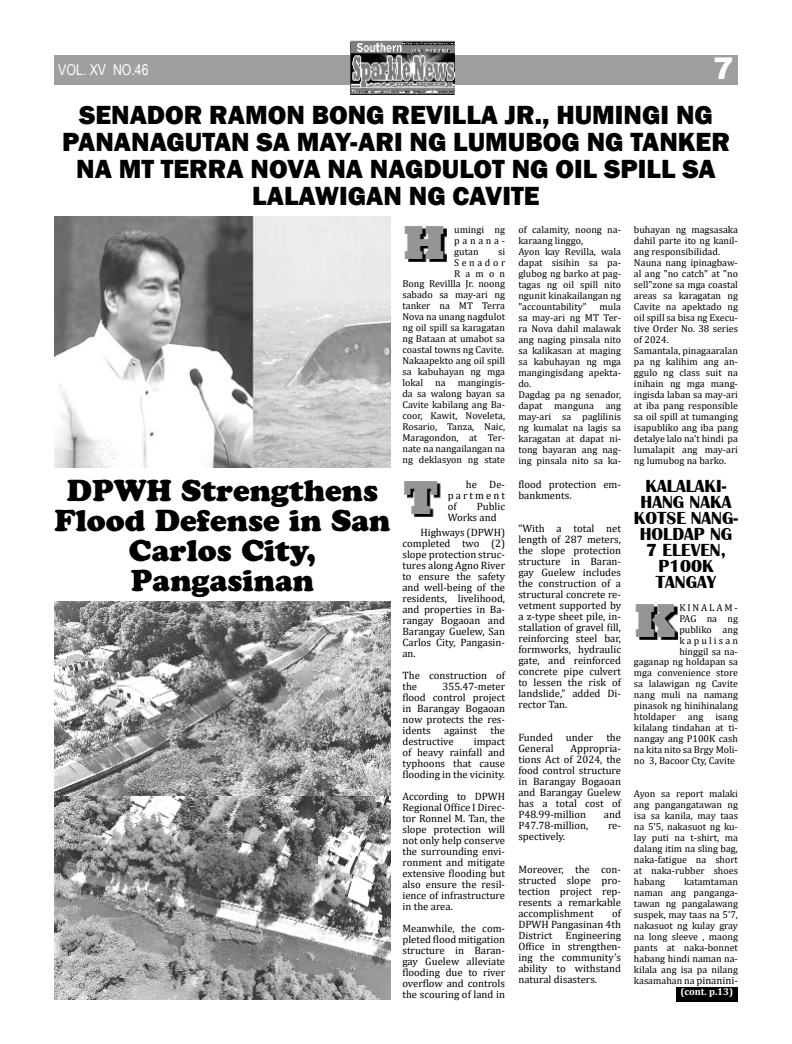
<style>
.page{position:relative;width:792px;height:1044px;background:#fff}
.page>*{position:absolute;margin:0;border:0;box-sizing:border-box;transform-origin:0 0}
.t1{font:800 49px "Rockwell";color:#939597}
.t2{font:30px/30px "Cooper Black Std";color:#000;text-align:center}
.t3{font:900 30px "Arial";color:#fff}
.t4{font:800 27px/27px "Franklin Gothic";color:#000;text-align:center}
.t5{font:700 18px/16px "Britannic";color:#000;text-align:center}
.t6{font:15px "Arial Narrow";color:#fff}
.t7{font:10.7px/11px "Cambria";color:#000;text-align:justify}
.t8{font:10px/11px "Cambria";color:#000;text-align:justify}
.t9{font:700 10px "Cambria";color:#fff}
.s1{font-size:10.7px}
</style>
<div class="page">
<div style="left:54px;top:55px;width:684px;height:29px;background:#9d9fa1"></div>
<svg style="left:351px;top:41px;width:104px;height:54px"></svg>
<img style="left:352px;top:41px;width:102px;height:52px">
<svg style="left:407px;top:484px;width:34px;height:33px"></svg>
<svg style="left:639px;top:607px;width:39px;height:33px"></svg>
<div style="left:676px;top:987px;width:62px;height:15px;background:#000"></div>
<img style="left:54px;top:216px;width:337px;height:252px">
<svg style="left:408px;top:229px;width:39px;height:33px"></svg>
<img style="left:54px;top:601px;width:337px;height:399px">
<h3 class="t6" style="left:59px;top:60px;width:94px">VOL. VII NO. 22</h3>
<h2 class="t3" style="left:714px;top:51px;width:22px">73</h2>
<h3 class="t6" style="left:90px;top:61px;width:18px">XV</h3>
<h3 class="t6" style="left:135px;top:61px;width:15px">46</h3>
<h3 class="t4" style="left:62px;top:103px;width:669px">SENADOR RAMON BONG REVILLA JR., HUMINGI NG PANANAGUTAN SA MAY-ARI NG LUMUBOG NG TANKER NA MT TERRA NOVA NA NAGDULOT NG OIL SPILL SA LALAWIGAN NG CAVITE</h3>
<h1 class="t1" style="left:403px;top:225px;width:44px">H</h1>
<p class="t8" style="left:454px;top:225px;width:52px">umingi ng panana&shy;gutan</p>
<p class="t8" style="left:518px;top:225px;width:104px;text-align:left">of calamity, noong na&shy;karaang linggo,<br>Ayon kay Revilla, wala dapat sisihin sa pa&shy;glubog ng barko at pag&shy;tagas ng oil spill nito ngunit kinakailangan ng "accountability"</p>
<p class="t8" style="left:634px;top:225px;width:106px;text-align:left">buhayan ng magsasaka dahil parte ito ng kanil&shy;ang responsibilidad.<br>Nauna nang ipinagbaw&shy;al ang "no catch" at "no sell"zone sa mga coastal areas sa karagatan ng<br>Cavite na apektado ng oil spill sa bisa ng Execu&shy;tive Order No. 38 series of 2024.<br>Samantala, pinagaaralan pa ng kalihim ang an&shy;ggulo ng class suit na inihain ng mga mang&shy;ingisda laban sa may-ari at iba pang responsible sa oil spill at tumanging isapubliko ang iba pang detalye lalo na't hindi pa lumalapit ang may-ari ng lumubog na barko.</p>
<p class="t8" style="left:402px;top:247px;width:104px;text-align:right">si<br>Senador<br>Ramon<br>Bong Revillla Jr. noong sabado sa may-ari ng tanker na MT Terra<br>Nova na unang nagdulot ng oil spill sa karagatan ng Bataan at umabot sa coastal towns ng Cavite.<br>Nakaapekto ang oil spill sa kabuhayan ng mga lokal na mangingis&shy;da sa walong bayan sa<br>Cavite kabilang ang Ba&shy;coor, Kawit, Noveleta,<br>Rosario, Tanza, Naic,<br>Maragondon, at Ter&shy;nate na nangailangan na ng deklasyon ng state</p>
<p class="t8" style="left:518px;top:302px;width:104px;text-align:left;text-indent:81px">mula sa may-ari ng MT Ter&shy;ra Nova dahil malawak ang naging pinsala nito sa kalikasan at maging sa kabuhayan ng mga mangingisdang apekta&shy;do.<br>Dagdag pa ng senador, dapat manguna ang may-ari sa paglilinis ng kumalat na lagis sa karagatan at dapat ni&shy;tong bayaran ang nag&shy;ing pinsala nito sa ka-</p>
<h2 class="t2" style="left:55px;top:478px;width:337px">DPWH Strengthens<br>Flood Defense in San<br>Carlos City,<br>Pangasinan</h2>
<p class="t7" style="left:448px;top:480px;width:59px;text-indent:18px">he De&shy;partment of</p>
<h1 class="t1" style="left:402px;top:480px;width:38px">T</h1>
<p class="t7" style="left:448px;top:502px;width:59px;text-indent:29px">Public<br>Works and</p>
<p class="t7" style="left:402px;top:527px;width:104px;text-indent:18px">Highways (DPWH) completed two (2) slope protection struc&shy;tures along Agno River to ensure the safety and well-being of the residents, livelihood, and properties in Ba&shy;rangay Bogaoan and Barangay Guelew, San Carlos City, Pangasin&shy;an.</p>
<p class="t7" style="left:402px;top:670px;width:104px">The construction of the</p>
<p class="t7" style="left:402px;top:681px;width:104px;text-indent:40px">355.47-meter flood control project in Barangay Bogaoan now protects the res&shy;idents</p>
<p class="t7" style="left:444px;top:725px;width:34px">against</p>
<p class="t7" style="left:490px;top:725px;width:16px">the</p>
<p class="t7" style="left:402px;top:736px;width:53px">destructive</p>
<p class="t7" style="left:402px;top:736px;width:104px;text-indent:71px">impact of heavy rainfall and typhoons that cause flooding in the vicinity.</p>
<p class="t7" style="left:402px;top:791px;width:104px">According to DPWH Regional Office I Direc&shy;tor Ronnel M. Tan, the slope protection will not only help conserve the surrounding envi&shy;ronment and mitigate extensive flooding but also ensure the resil&shy;ience of infrastructure in the area.</p>
<p class="t7" style="left:402px;top:923px;width:104px">Meanwhile, the com&shy;pleted flood mitigation structure in Baran&shy;gay Guelew alleviate flooding due to river overflow and controls the scouring of land in</p>
<p class="t7" style="left:518px;top:479px;width:104px">flood protection em&shy;bankments.</p>
<p class="t7" style="left:518px;top:524px;width:104px">“With a total net length of 287 meters, the slope protection structure in Baran&shy;gay Guelew includes the construction of a structural concrete re&shy;vetment supported by a z-type sheet pile, in&shy;stallation of gravel fill, reinforcing steel bar, formworks, hydraulic gate, and reinforced concrete pipe culvert to lessen the risk of landslide,” added Di&shy;rector Tan.</p>
<p class="t7" style="left:518px;top:733px;width:104px">Funded under the<br>General</p>
<p class="t7" style="left:518px;top:744px;width:104px;text-indent:52px">Appropria&shy;tions Act of 2024, the food control structure in Barangay Bogaoan and Barangay Guelew has a total cost of P48.99-million</p>
<p class="t7" style="left:604px;top:810px;width:19px">and</p>
<p class="t7" style="left:518px;top:821px;width:72px">P47.78-million,</p>
<p class="t7" style="left:608px;top:821px;width:15px">re-</p>
<p class="t7" style="left:518px;top:832px;width:48px">spectively.</p>
<p class="t7" style="left:518px;top:865px;width:104px">Moreover, the con&shy;structed slope pro&shy;tection project rep&shy;resents a remarkable accomplishment</p>
<p class="t7" style="left:518px;top:909px;width:104px;text-indent:94px">of DPWH Pangasinan 4th District Engineering Office in strengthen&shy;ing the community’s ability to withstand natural disasters.</p>
<h3 class="t5" style="left:634px;top:479px;width:105px">KALALAKI-<br>HANG NAKA<br>KOTSE NANG-<br>HOLDAP NG<br>7 ELEVEN,<br>P100K<br>TANGAY</h3>
<p class="t8" style="left:679px;top:603px;width:60px">KINALAM-PAG na ng publiko ang kapulisan hinggil sa na-</p>
<p class="t8" style="left:634px;top:658px;width:106px">gaganap ng holdapan sa mga convenience store sa lalawigan ng Cavite nang muli na namang pinasok ng hinihinalang htoldaper ang isang kilalang tindahan at ti&shy;nangay ang P100K cash na kita nito sa Brgy Moli&shy;no 3, Bacoor Cty, Cavite</p>
<p class="t8" style="left:634px;top:790px;width:106px">Ayon sa report malaki ang pangangatawan ng isa sa kanila, may taas na 5'5, nakasuot ng ku&shy;lay puti na t-shirt, ma dalang itim na sling bag, naka-fatigue na short at naka-rubber shoes habang</p>
<h1 class="t1" style="left:634px;top:603px;width:43px">K</h1>
<p class="t8" style="left:634px;top:878px;width:105px;text-indent:50px">katamtaman naman ang panganga&shy;tawan ng pangalawang suspek, may taas na 5'7, nakasuot ng kulay gray na long sleeve , maong pants at naka-bonnet habang hindi naman na&shy;kilala ang isa pa nilang kasamahan na <span class="s1">pinanini-</span></p>
<p class="t9" style="left:680px;top:988px;width:54px">(cont. p.13)</p>
</div>
